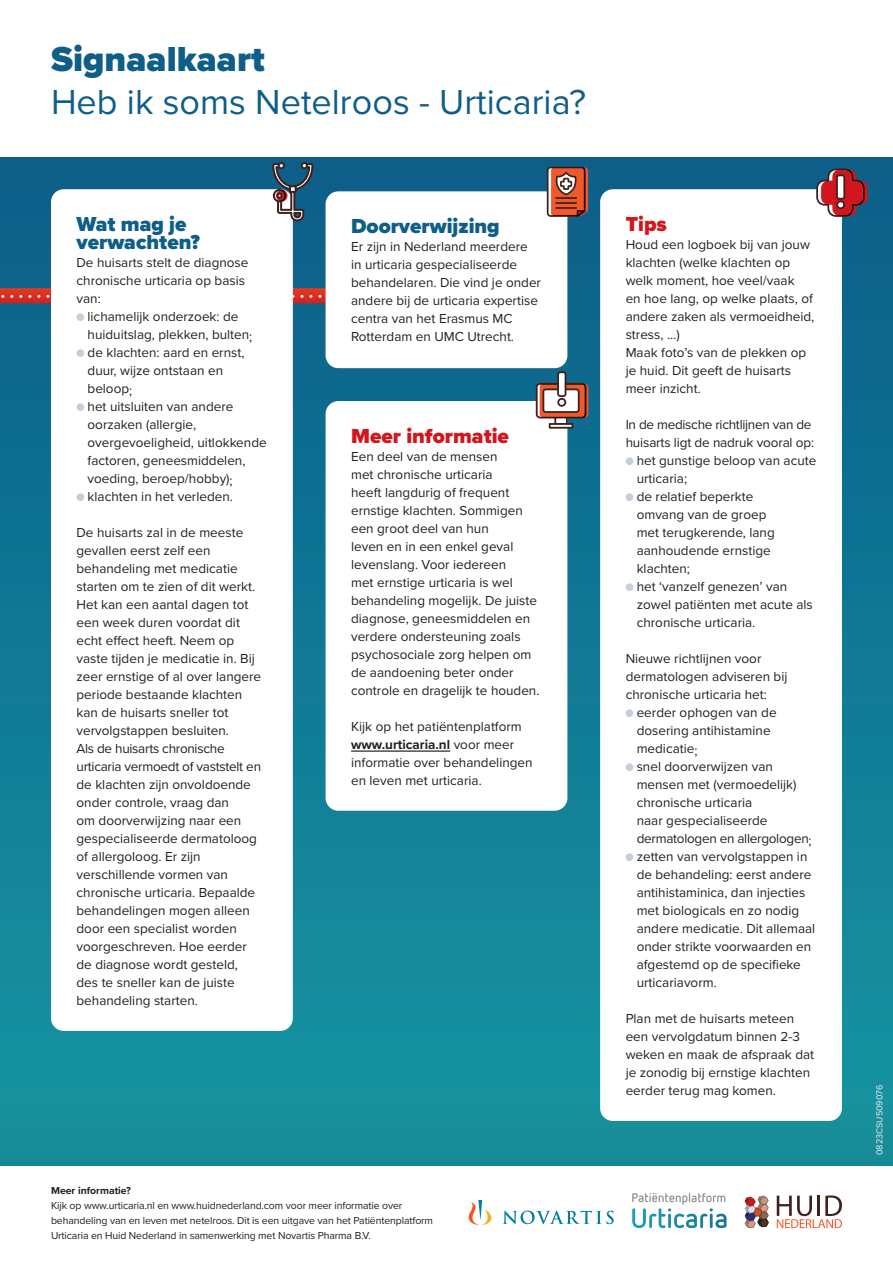
<style>
.page{position:relative;width:893px;height:1263px;background:#fff}
.page>*{position:absolute;margin:0;border:0;box-sizing:border-box;transform-origin:0 0}
.No_Spacing{font:36px "Proxima Nova";color:#0e5e88}
.No_Spacing-2{font:900 36px "Proxima Nova";color:#0e5e88}
.tabel_links{font:900 21px/18px "Proxima Nova";color:#0e5e88}
.tabel_links-2{font:900 21px "Proxima Nova";color:#d1161e}
.No_Spacing-3{font:13.5px/18px "Proxima Nova";color:#231f20}
.No_Spacing-4{font:13.5px "Proxima Nova";letter-spacing:-.02em;color:#231f20}
.t1{font:10.5px/15px "Proxima Nova";letter-spacing:-.01em;color:#231f20}
.t2{font:700 10.5px "Proxima Nova";color:#231f20}
.t3{font:9px "Proxima Nova";color:#ececf4}
.s1{font-weight:700}
</style>
<div class="page">
<div style="left:0;top:157px;width:893px;height:1009px;background:linear-gradient(to bottom,#0c5d88,#1796a2)"></div>
<svg style="left:293px;top:288px;width:33px;height:15px"></svg>
<svg style="left:293px;top:295px;width:33px;height:3px"></svg>
<svg style="left:0;top:288px;width:51px;height:15px"></svg>
<svg style="left:0;top:295px;width:51px;height:3px"></svg>
<div style="left:0;top:1093px;width:893px;height:73px;background:#188e9a"></div>
<div style="left:51px;top:189px;width:242px;height:842px;background:#fff;border-radius:13px"></div>
<div style="left:77px;top:313px;width:7px;height:8px;background:#c4cfde;border-radius:50%"></div>
<div style="left:77px;top:349px;width:7px;height:8px;background:#c4cfde;border-radius:50%"></div>
<div style="left:77px;top:403px;width:7px;height:8px;background:#c4cfde;border-radius:50%"></div>
<div style="left:77px;top:493px;width:7px;height:8px;background:#c4cfde;border-radius:50%"></div>
<div style="left:600px;top:189px;width:242px;height:932px;background:#fff;border-radius:13px"></div>
<div style="left:626px;top:457px;width:7px;height:8px;background:#c4cfde;border-radius:50%"></div>
<div style="left:626px;top:493px;width:7px;height:8px;background:#c4cfde;border-radius:50%"></div>
<div style="left:626px;top:583px;width:7px;height:8px;background:#c4cfde;border-radius:50%"></div>
<div style="left:626px;top:709px;width:7px;height:8px;background:#c4cfde;border-radius:50%"></div>
<div style="left:626px;top:763px;width:7px;height:8px;background:#c4cfde;border-radius:50%"></div>
<div style="left:626px;top:853px;width:7px;height:8px;background:#c4cfde;border-radius:50%"></div>
<div style="left:326px;top:191px;width:241px;height:177px;background:#fff;border-radius:13px"></div>
<div style="left:326px;top:401px;width:241px;height:410px;background:#fff;border-radius:13px"></div>
<hr style="left:351px;top:750px;width:99px;height:2px;background:#231f20">
<svg style="left:547px;top:167px;width:41px;height:50px;background:#c16248"></svg>
<hr style="left:555px;top:197px;width:22px;height:2px;background:#3e211d">
<hr style="left:555px;top:202px;width:22px;height:2px;background:#3e211d">
<hr style="left:555px;top:207px;width:22px;height:2px;background:#3e211d">
<svg style="left:272px;top:162px;width:41px;height:59px;background:#506c7f"></svg>
<svg style="left:816px;top:168px;width:52px;height:49px;background:#954e59"></svg>
<svg style="left:536px;top:371px;width:52px;height:58px"></svg>
<svg style="left:777px;top:1195px;width:65px;height:33px"></svg>
<svg style="left:744px;top:1195px;width:25px;height:33px"></svg>
<svg style="left:503px;top:1210px;width:111px;height:14px"></svg>
<svg style="left:468px;top:1200px;width:24px;height:24px"></svg>
<svg style="left:632px;top:1193px;width:94px;height:35px"></svg>
<p class="No_Spacing-2" style="left:51px;top:32px;width:215px">Signaalkaart</p>
<p class="No_Spacing" style="left:51px;top:81px;width:536px">Heb ik soms Netelroos - Urticaria?</p>
<p class="tabel_links" style="left:77px;top:215px;width:125px">Wat mag je verwachten?</p>
<p class="No_Spacing-3" style="left:77px;top:254px;width:173px">De huisarts stelt de diagnose chronische urticaria op basis van:</p>
<p class="No_Spacing-3" style="left:88px;top:308px;width:166px">lichamelijk onderzoek: de huiduitslag, plekken, bulten;</p>
<p class="No_Spacing-3" style="left:88px;top:344px;width:158px">de klachten: aard en ernst, duur, wijze ontstaan en beloop;</p>
<p class="No_Spacing-3" style="left:88px;top:398px;width:181px">het uitsluiten van andere oorzaken (allergie, overgevoeligheid, uitlokkende factoren, geneesmiddelen, voeding, beroep/hobby);</p>
<p class="No_Spacing-3" style="left:88px;top:488px;width:147px">klachten in het verleden.</p>
<p class="No_Spacing-3" style="left:77px;top:524px;width:186px">De huisarts zal in de meeste gevallen eerst zelf een behandeling met medicatie starten om te zien of dit werkt.<br>Het kan een aantal dagen tot een week duren voordat dit echt effect heeft. Neem op vaste tijden je medicatie in. Bij zeer ernstige of al over langere periode bestaande klachten kan de huisarts sneller tot vervolgstappen besluiten.</p>
<p class="No_Spacing-3" style="left:77px;top:740px;width:186px">Als de huisarts chronische urticaria vermoedt of vaststelt en de klachten zijn onvoldoende onder controle, vraag dan<br>om doorverwijzing naar een gespecialiseerde dermatoloog of allergoloog. Er zijn verschillende vormen van chronische urticaria. Bepaalde behandelingen mogen alleen door een specialist worden voorgeschreven. Hoe eerder de diagnose wordt gesteld, des te sneller kan de juiste behandeling starten.</p>
<p class="tabel_links" style="left:351px;top:217px;width:150px">Doorverwijzing</p>
<p class="No_Spacing-3" style="left:351px;top:238px;width:191px">Er zijn in Nederland meerdere in urticaria gespecialiseerde behandelaren. Die vind je onder andere bij de urticaria expertise centra van het Erasmus MC<br>Rotterdam en UMC Utrecht.</p>
<p class="tabel_links-2" style="left:351px;top:420px;width:159px">Meer informatie</p>
<p class="No_Spacing-3" style="left:351px;top:448px;width:190px">Een deel van de mensen<br>met chronische urticaria<br>heeft langdurig of frequent ernstige klachten. Sommigen een groot deel van hun<br>leven en in een enkel geval levenslang. Voor iedereen<br>met ernstige urticaria is wel behandeling mogelijk. De juiste diagnose, geneesmiddelen en verdere ondersteuning zoals psychosociale zorg helpen om de aandoening beter onder controle en dragelijk te houden.</p>
<p class="No_Spacing-3" style="left:351px;top:718px;width:183px">Kijk op het patiëntenplatform <span class="s1">www.urticaria.nl</span> voor meer informatie over behandelingen en leven met urticaria.</p>
<p class="t2" style="left:51px;top:1183px;width:82px">Meer informatie?</p>
<p class="t1" style="left:51px;top:1198px;width:384px">Kijk op www.urticaria.nl en www.huidnederland.com voor meer informatie over behandeling van en leven met netelroos. Dit is een uitgave van het Patiëntenplatform</p>
<p class="t1" style="left:51px;top:1228px;width:321px">Urticaria en Huid Nederland in samenwerking met Novartis Pharma B.V.</p>
<p class="tabel_links-2" style="left:626px;top:209px;width:43px">Tips</p>
<p class="No_Spacing-3" style="left:626px;top:236px;width:190px">Houd een logboek bij van jouw klachten (welke klachten op welk moment, hoe veel/vaak<br>en hoe lang, op welke plaats, of andere zaken als vermoeidheid, stress, …)</p>
<p class="No_Spacing-3" style="left:626px;top:344px;width:182px">Maak foto’s van de plekken op je huid. Dit geeft de huisarts meer inzicht.</p>
<p class="No_Spacing-4" style="left:626px;top:417px;width:187px">In de medische richtlijnen van de</p>
<p class="No_Spacing-3" style="left:626px;top:434px;width:190px">huisarts ligt de nadruk vooral op:</p>
<p class="No_Spacing-3" style="left:637px;top:452px;width:181px">het gunstige beloop van acute urticaria;</p>
<p class="No_Spacing-3" style="left:637px;top:488px;width:140px">de relatief beperkte omvang van de groep met terugkerende, lang aanhoudende ernstige klachten;</p>
<p class="No_Spacing-3" style="left:637px;top:578px;width:178px">het ‘vanzelf genezen’ van zowel patiënten met acute als chronische urticaria.</p>
<p class="No_Spacing-3" style="left:626px;top:650px;width:163px">Nieuwe richtlijnen voor dermatologen adviseren bij chronische urticaria het:</p>
<p class="No_Spacing-3" style="left:637px;top:704px;width:141px">eerder ophogen van de dosering antihistamine medicatie;</p>
<p class="No_Spacing-3" style="left:637px;top:758px;width:176px">snel doorverwijzen van mensen met (vermoedelijk) chronische urticaria<br>naar gespecialiseerde dermatologen en allergologen;</p>
<p class="No_Spacing-3" style="left:637px;top:848px;width:180px">zetten van vervolgstappen in de behandeling: eerst andere antihistaminica, dan injecties met biologicals en zo nodig andere medicatie. Dit allemaal onder strikte voorwaarden en afgestemd op de specifieke urticariavorm.</p>
<p class="No_Spacing-3" style="left:626px;top:1010px;width:190px">Plan met de huisarts meteen een vervolgdatum binnen 2-3 weken en maak de afspraak dat je zonodig bij ernstige klachten eerder terug mag komen.</p>
<p class="t3" style="left:874px;top:1155px;width:72px;rotate:-90deg">0823CSU509076</p>
</div>
